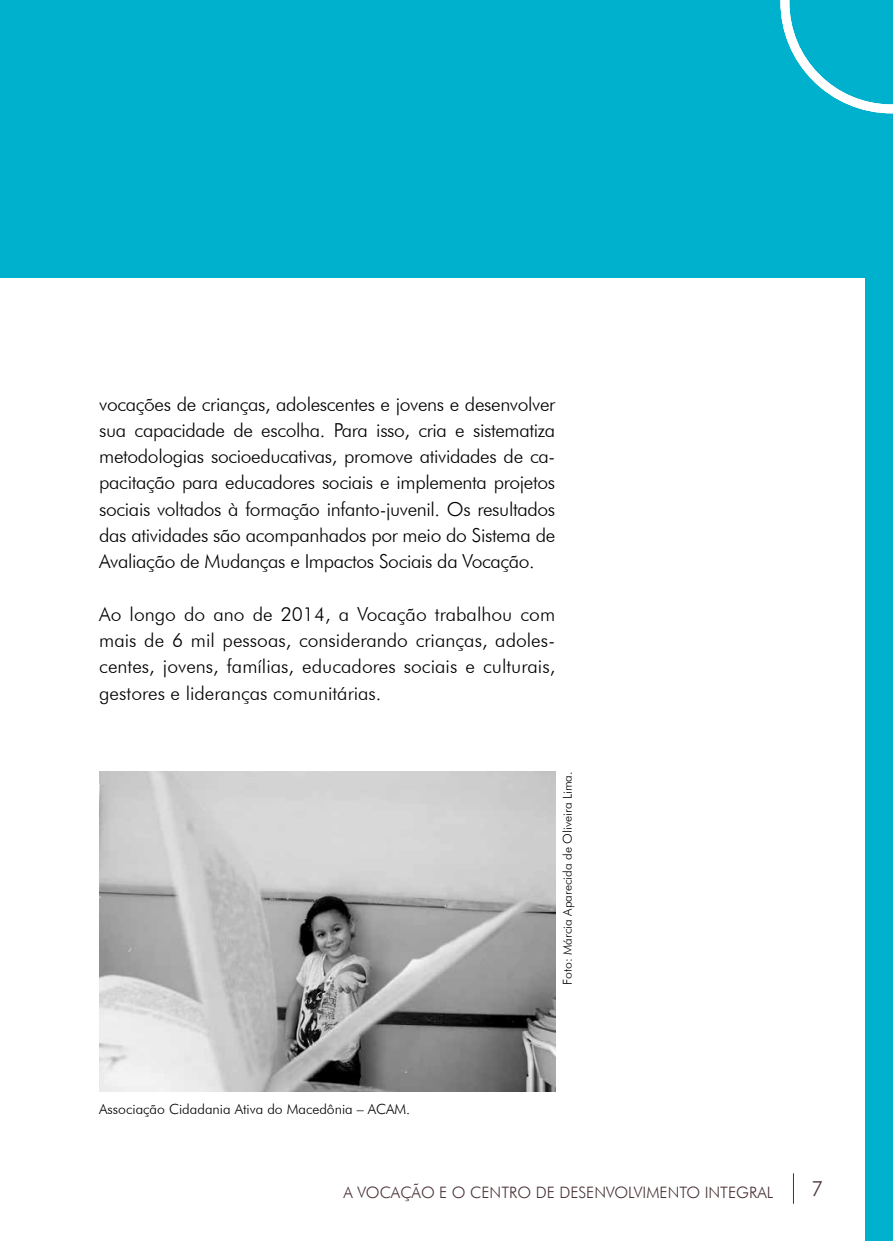
<style>
.page{position:relative;width:893px;height:1241px;background:#fff}
.page>*{position:absolute;margin:0;border:0;box-sizing:border-box;transform-origin:0 0}
.t1{font:300 21px "Futura BT";color:#493235}
.t2{font:300 19.25px/26.2px "Futura BT";letter-spacing:-.01em;color:#000;text-align:justify}
.t3{font:300 15.75px "Futura BT";color:#493235}
.t4{font:300 14px "Futura BT";color:#000}
.t5{font:300 12.25px "Futura BT";color:#000}
</style>
<div class="page">
<div style="left:865px;top:0;width:28px;height:1240px;background:#00b1cd"></div>
<div style="left:0;top:0;width:893px;height:278px;background:#00b1cd"></div>
<img style="left:99px;top:771px;width:456px;height:320px">
<hr style="left:793px;top:1173px;width:1px;height:30px;background:#493235">
<svg style="left:780px;top:0;width:113px;height:113px"></svg>
<p class="t2" style="left:99px;top:390px;width:458px">vocações de crianças, adolescentes e jovens e desenvolver sua capacidade de escolha. Para isso, cria e sistematiza metodologias socioeducativas, promove atividades de ca&shy;pacitação para educadores sociais e implementa projetos sociais voltados à formação infanto-juvenil. Os resultados das atividades são acompanhados por meio do Sistema de Avaliação de Mudanças e Impactos Sociais da Vocação.</p>
<p class="t2" style="left:99px;top:600px;width:458px">Ao longo do ano de 2014, a Vocação trabalhou com mais de 6 mil pessoas, considerando crianças, adoles&shy;centes, jovens, famílias, educadores sociais e culturais, gestores e lideranças comunitárias.</p>
<p class="t5" style="left:560px;top:984px;width:215px;rotate:-90deg">Foto: Márcia Aparecida de Oliveira Lima.</p>
<p class="t4" style="left:99px;top:1100px;width:312px">Associação Cidadania Ativa do Macedônia – ACAM.</p>
<p class="t3" style="left:344px;top:1182px;width:431px">A VOCAÇÃO E O CENTRO DE DESENVOLVIMENTO INTEGRAL</p>
<p class="t1" style="left:811px;top:1175px;width:14px">7</p>
</div>
